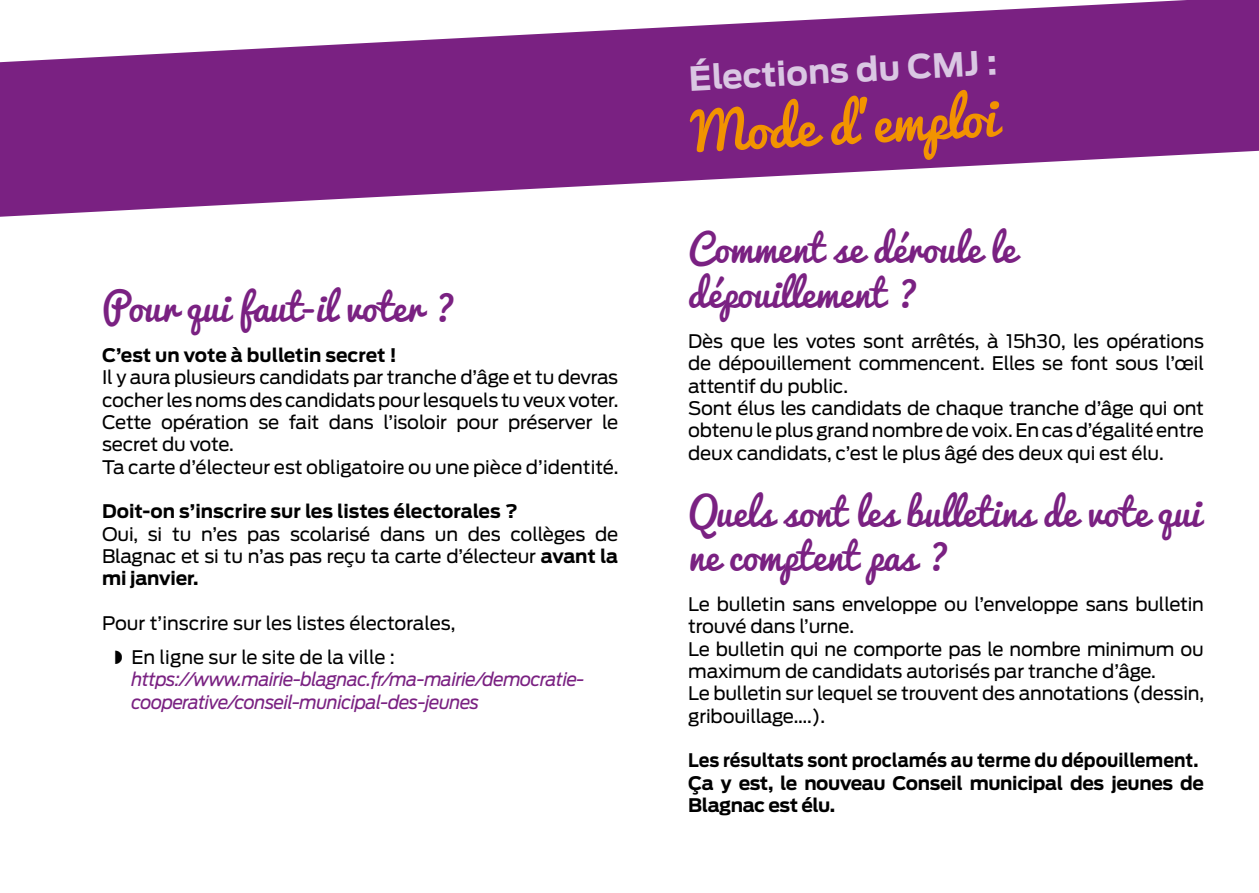
<style>
.page{position:relative;width:1259px;height:893px;background:#fff}
.page>*{position:absolute;margin:0;border:0;box-sizing:border-box;transform-origin:0 0}
.t1{font:51.6px "Pacifico";color:#f29300}
.t2{font:37.2px/44.7px "Pacifico";color:#7a2182}
.t3{font:700 33px "Antenna";color:#dac7e3}
.t4{font:18.6px/22.4px "Antenna";letter-spacing:-.01em;color:#000}
.t5{font:700 18.6px/22.4px "Antenna";letter-spacing:-.01em;color:#000;scale:.93 1}
.t6{font:italic 18.6px/22.4px "Antenna";letter-spacing:-.03em;color:#7a2182}
.t7{font:700 18.6px "Antenna";letter-spacing:-.01em;color:#000}
.s1{font-weight:700}
</style>
<div class="page">
<svg style="left:0;top:0;width:1259px;height:217px;fill:#7a2182"></svg>
<h2 class="t2" style="left:102px;top:287px;width:355px">Pour qui faut-il voter ?</h2>
<p class="t7" style="left:102px;top:344px;width:296px">C’est un vote à bulletin secret !</p>
<p class="t4" style="left:102px;top:366px;width:518px">Il y aura plusieurs candidats par tranche d’âge et tu devras cocher les noms des candidats pour lesquels tu veux voter.<br>Cette opération se fait dans l’isoloir pour préserver le secret du vote.<br>Ta carte d’électeur est obligatoire ou une pièce d’identité.</p>
<p class="t7" style="left:102px;top:500px;width:417px">Doit-on s’inscrire sur les listes électorales ?</p>
<p class="t4" style="left:102px;top:523px;width:518px;text-align:justify">Oui, si tu n’es pas scolarisé dans un des collèges de Blagnac et si tu n’as pas reçu ta carte d’électeur <span class="s1">avant la mi janvier.</span></p>
<p class="t4" style="left:131px;top:606px;width:325px;line-height:34px;text-indent:-29px">Pour t’inscrire sur les listes électorales,<br>En ligne sur le site de la ville :</p>
<p class="t6" style="left:131px;top:668px;width:455px">https://www.mairie-blagnac.fr/ma-mairie/democratie&shy;cooperative/conseil-municipal-des-jeunes</p>
<h3 class="t3" style="left:688px;top:59px;width:310px;rotate:-3deg">Élections du CMJ :</h3>
<h1 class="t1" style="left:690px;top:105px;width:307px;rotate:-3deg">Mode d’emploi</h1>
<h2 class="t2" style="left:688px;top:228px;width:329px">Comment se déroule le dépouillement ?</h2>
<p class="t4" style="left:688px;top:330px;width:517px">Dès que les votes sont arrêtés, à 15h30, les opérations de dépouillement commencent. Elles se font sous l’œil attentif du public.<br>Sont élus les candidats de chaque tranche d’âge qui ont obtenu le plus grand nombre de voix. En cas d’égalité entre deux candidats, c’est le plus âgé des deux qui est élu.</p>
<h2 class="t2" style="left:688px;top:491px;width:514px">Quels sont les bulletins de vote qui ne comptent pas ?</h2>
<p class="t4" style="left:688px;top:593px;width:517px">Le bulletin sans enveloppe ou l’enveloppe sans bulletin trouvé dans l’urne.<br>Le bulletin qui ne comporte pas le nombre minimum ou maximum de candidats autorisés par tranche d’âge.<br>Le bulletin sur lequel se trouvent des annotations (dessin, gribouillage….).</p>
<p class="t5" style="left:688px;top:749px;width:556px">Les résultats sont proclamés au terme du dépouillement.<br>Ça y est, le nouveau Conseil municipal des jeunes de<br>Blagnac est élu.</p>
</div>
